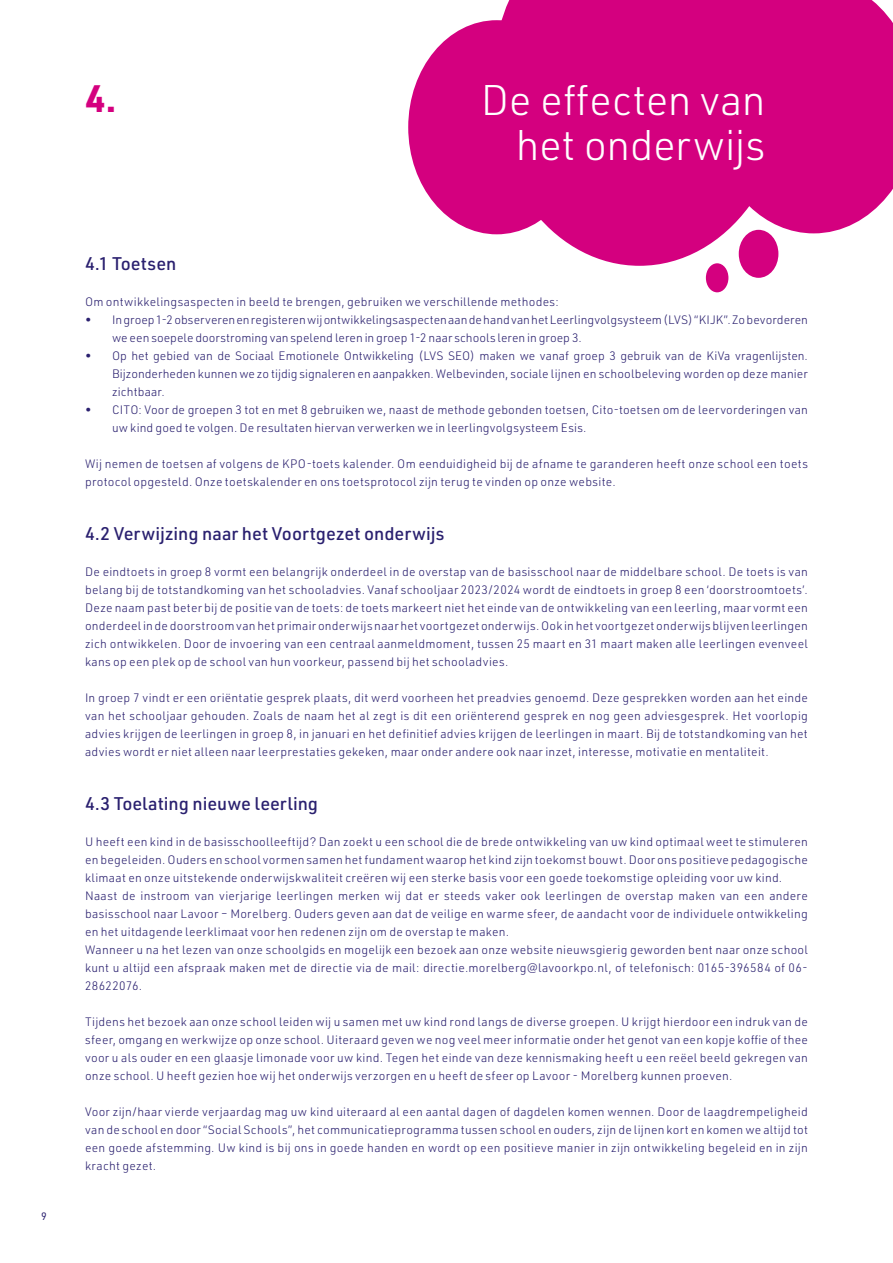
<style>
.page{position:relative;width:893px;height:1263px;background:#fff}
.page>*{position:absolute;margin:0;border:0;box-sizing:border-box;transform-origin:0 0}
.t1{font:300 42px/45px "URWDIN";letter-spacing:-.01em;color:#fff;text-align:right}
.t2{font:700 37.5px "URWDIN";color:#d4007f}
.t3{font:500 18px "URWDIN";color:#2a206f}
.t4{font:300 12px/18px "URWDIN";letter-spacing:.02em;color:#2a206f;text-align:justify}
.t5{font:300 12px/18px "URWDIN";color:#2a206f}
.t6{font:10.5px "URWDIN";color:#2a206f}
</style>
<div class="page">
<svg style="left:492px;top:0;width:401px;height:266px;background:#d91e8e"></svg>
<div style="left:739px;top:230px;width:39px;height:48px;background:#d4007f;border-radius:50%"></div>
<div style="left:706px;top:263px;width:22px;height:29px;background:#d4007f;border-radius:50%"></div>
<div style="left:408px;top:20px;width:177px;height:214px;background:#d4007f;border-radius:50%"></div>
<p class="t6" style="left:41px;top:1210px;width:7px">9</p>
<h2 class="t2" style="left:85px;top:73px;width:33px">4.</h2>
<h1 class="t1" style="left:481px;top:76px;width:286px">De effecten van het onderwijs</h1>
<h3 class="t3" style="left:85px;top:252px;width:93px">4.1 Toetsen</h3>
<p class="t4" style="left:85px;top:292px;width:475px">Om ontwikkelingsaspecten in beeld te brengen, gebruiken we verschillende methodes:</p>
<p class="t5" style="left:112px;top:310px;width:697px;text-indent:-27px">• In groep 1-2 observeren en registeren wij ontwikkelingsaspecten aan de hand van het Leerlingvolgsysteem (LVS) “KIJK”. Zo bevorderen we een soepele doorstroming van spelend leren in groep 1-2 naar schools leren in groep 3.</p>
<p class="t4" style="left:112px;top:346px;width:697px;text-indent:-27px">• Op het gebied van de Sociaal Emotionele Ontwikkeling (LVS SEO) maken we vanaf groep 3 gebruik van de KiVa vragenlijsten.<br>Bijzonderheden kunnen we zo tijdig signaleren en aanpakken. Welbevinden, sociale lijnen en schoolbeleving worden op deze manier zichtbaar.</p>
<p class="t4" style="left:112px;top:400px;width:697px;text-indent:-27px">• CITO: Voor de groepen 3 tot en met 8 gebruiken we, naast de methode gebonden toetsen, Cito-toetsen om de leervorderingen van uw kind goed te volgen. De resultaten hiervan verwerken we in leerlingvolgsysteem Esis.</p>
<p class="t4" style="left:85px;top:454px;width:724px">Wij nemen de toetsen af volgens de KPO-toets kalender. Om eenduidigheid bij de afname te garanderen heeft onze school een toets protocol opgesteld. Onze toetskalender en ons toetsprotocol zijn terug te vinden op onze website.</p>
<h3 class="t3" style="left:85px;top:522px;width:361px">4.2 Verwijzing naar het Voortgezet onderwijs</h3>
<p class="t4" style="left:85px;top:562px;width:724px">De eindtoets in groep 8 vormt een belangrijk onderdeel in de overstap van de basisschool naar de middelbare school. De toets is van belang bij de totstandkoming van het schooladvies. Vanaf schooljaar 2023/2024 wordt de eindtoets in groep 8 een ‘doorstroomtoets’.<br>Deze naam past beter bij de positie van de toets: de toets markeert niet het einde van de ontwikkeling van een leerling, maar vormt een onderdeel in de doorstroom van het primair onderwijs naar het voortgezet onderwijs. Ook in het voortgezet onderwijs blijven leerlingen zich ontwikkelen. Door de invoering van een centraal aanmeldmoment, tussen 25 maart en 31 maart maken alle leerlingen evenveel kans op een plek op de school van hun voorkeur, passend bij het schooladvies.</p>
<p class="t4" style="left:85px;top:688px;width:724px">In groep 7 vindt er een oriëntatie gesprek plaats, dit werd voorheen het preadvies genoemd. Deze gesprekken worden aan het einde van het schooljaar gehouden. Zoals de naam het al zegt is dit een oriënterend gesprek en nog geen adviesgesprek. Het voorlopig advies krijgen de leerlingen in groep 8, in januari en het definitief advies krijgen de leerlingen in maart. Bij de totstandkoming van het advies wordt er niet alleen naar leerprestaties gekeken, maar onder andere ook naar inzet, interesse, motivatie en mentaliteit.</p>
<h3 class="t3" style="left:85px;top:792px;width:235px">4.3 Toelating nieuwe leerling</h3>
<p class="t4" style="left:85px;top:832px;width:724px;text-align:left">U heeft een kind in de basisschoolleeftijd? Dan zoekt u een school die de brede ontwikkeling van uw kind optimaal weet te stimuleren en begeleiden. Ouders en school vormen samen het fundament waarop het kind zijn toekomst bouwt. Door ons positieve pedagogische klimaat en onze uitstekende onderwijskwaliteit creëren wij een sterke basis voor een goede toekomstige opleiding voor uw kind.<br>Naast de instroom van vierjarige leerlingen merken wij dat er steeds vaker ook leerlingen de overstap maken van een andere basisschool naar Lavoor – Morelberg. Ouders geven aan dat de veilige en warme sfeer, de aandacht voor de individuele ontwikkeling en het uitdagende leerklimaat voor hen redenen zijn om de overstap te maken.<br>Wanneer u na het lezen van onze schoolgids en mogelijk een bezoek aan onze website nieuwsgierig geworden bent naar onze school kunt u altijd een afspraak maken met de directie via de mail: directie.morelberg@lavoorkpo.nl, of telefonisch: 0165-396584 of 06- 28622076.</p>
<p class="t4" style="left:85px;top:1012px;width:724px">Tijdens het bezoek aan onze school leiden wij u samen met uw kind rond langs de diverse groepen. U krijgt hierdoor een indruk van de sfeer, omgang en werkwijze op onze school. Uiteraard geven we nog veel meer informatie onder het genot van een kopje koffie of thee voor u als ouder en een glaasje limonade voor uw kind. Tegen het einde van deze kennismaking heeft u een reëel beeld gekregen van onze school. U heeft gezien hoe wij het onderwijs verzorgen en u heeft de sfeer op Lavoor - Morelberg kunnen proeven.</p>
<p class="t4" style="left:85px;top:1102px;width:724px">Voor zijn/haar vierde verjaardag mag uw kind uiteraard al een aantal dagen of dagdelen komen wennen. Door de laagdrempeligheid van de school en door “Social Schools”, het communicatieprogramma tussen school en ouders, zijn de lijnen kort en komen we altijd tot een goede afstemming. Uw kind is bij ons in goede handen en wordt op een positieve manier in zijn ontwikkeling begeleid en in zijn kracht gezet.</p>
</div>
